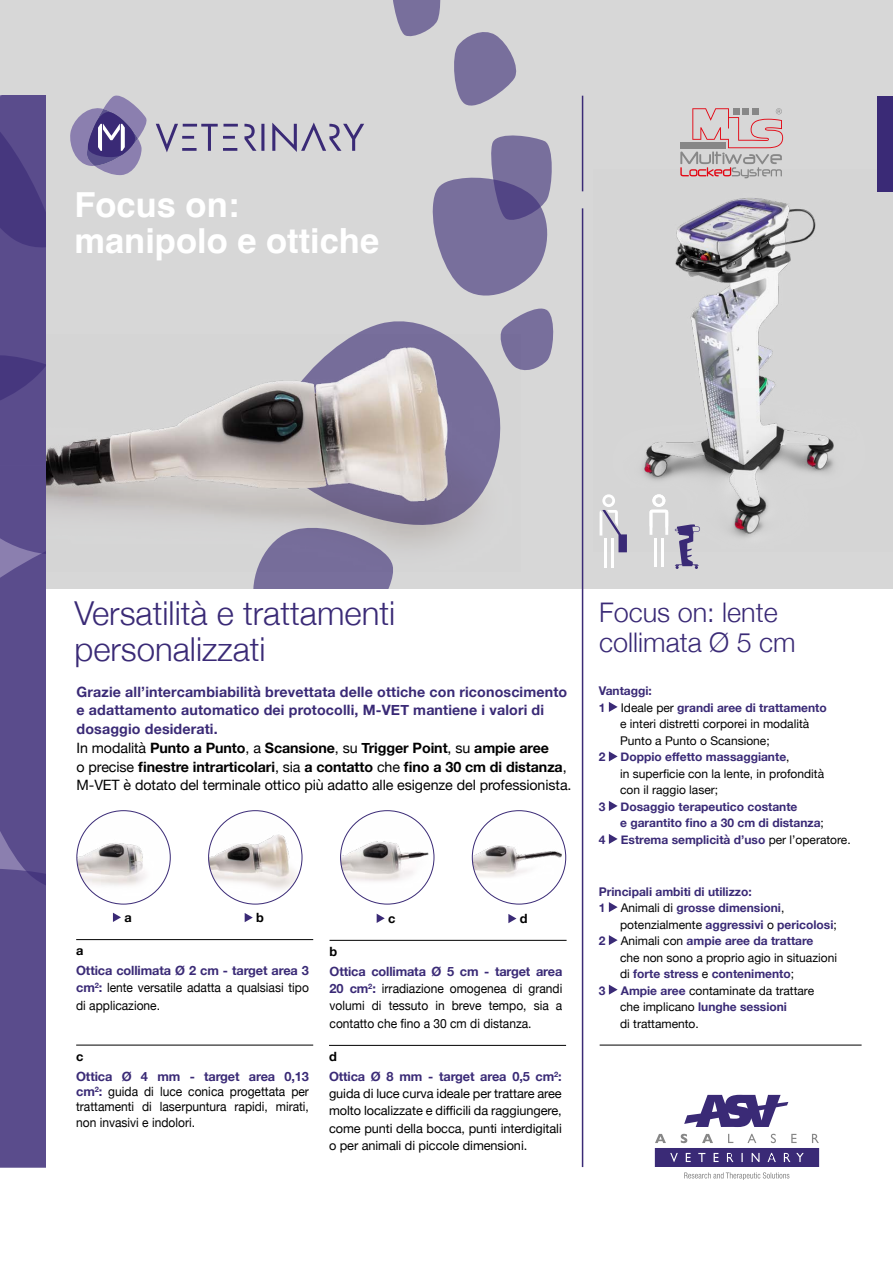
<style>
.page{position:relative;width:893px;height:1263px;background:#fff}
.page>*{position:absolute;margin:0;border:0;box-sizing:border-box;transform-origin:0 0}
.t1{font:700 34.5px/36px "Helvetica";color:#fff}
.t2{font:300 33px/36px "Helvetica Neue";color:#3a2a76}
.t3{font:300 27px/30px "Helvetica Neue";color:#3a2a76}
.t4{font:700 14.25px/18.8px "Helvetica Neue";letter-spacing:.01em;color:#3a2a76}
.t5{font:12.75px/17.2px "Helvetica Neue";color:#000;text-align:justify;scale:.94 1}
.t6{font:12.75px/17.2px "Helvetica Neue";color:#000;text-align:justify}
.t7{font:700 12.75px/20px "Helvetica Neue";letter-spacing:-.01em;color:#3a2a76}
.t8{font:700 12.75px "Helvetica Neue";color:#000}
.t9{font:12px/16.5px "Helvetica Neue";color:#000}
.t10{font:700 12px/16.5px "Helvetica Neue";color:#3a2a76}
.s1{font-weight:400;color:#000}
.s2{color:#000}
.s3{font-weight:700;color:#3a2a76}
</style>
<div class="page">
<div style="left:0;top:0;width:893px;height:588px;background:#d7d7d7"></div>
<div style="left:253px;top:571px;width:140px;height:17px;background:#786f9c"></div>
<img style="left:599px;top:170px;width:279px;height:367px">
<svg style="left:393px;top:0;width:48px;height:37px"></svg>
<svg style="left:432px;top:135px;width:122px;height:236px"></svg>
<svg style="left:356px;top:310px;width:152px;height:24px"></svg>
<svg style="left:454px;top:32px;width:63px;height:74px"></svg>
<img style="left:45px;top:334px;width:475px;height:237px">
<div style="left:878px;top:96px;width:15px;height:96px;background:#3a2a76"></div>
<svg style="left:680px;top:108px;width:103px;height:70px"></svg>
<svg style="left:0;top:96px;width:45px;height:1071px;background:#594b8b"></svg>
<hr style="left:654px;top:538px;width:3px;height:28px;background:#fff">
<hr style="left:661px;top:538px;width:3px;height:28px;background:#fff">
<svg style="left:649px;top:494px;width:19px;height:41px"></svg>
<svg style="left:675px;top:524px;width:25px;height:45px"></svg>
<hr style="left:604px;top:539px;width:2px;height:29px;background:#fff">
<svg style="left:600px;top:494px;width:27px;height:58px"></svg>
<hr style="left:611px;top:539px;width:3px;height:29px;background:#fff">
<svg style="left:684px;top:1095px;width:104px;height:32px"></svg>
<svg style="left:655px;top:1134px;width:164px;height:46px"></svg>
<hr style="left:582px;top:208px;width:1px;height:959px;background:#3a2a76">
<hr style="left:582px;top:96px;width:1px;height:95px;background:#3a2a76">
<svg style="left:609px;top:702px;width:9px;height:10px"></svg>
<svg style="left:609px;top:751px;width:9px;height:10px"></svg>
<svg style="left:609px;top:801px;width:9px;height:10px"></svg>
<svg style="left:609px;top:834px;width:9px;height:10px"></svg>
<svg style="left:609px;top:902px;width:9px;height:10px"></svg>
<svg style="left:609px;top:935px;width:9px;height:10px"></svg>
<svg style="left:609px;top:984px;width:9px;height:11px"></svg>
<hr style="left:76px;top:939px;width:237px;height:1px;background:#000">
<hr style="left:330px;top:940px;width:237px;height:1px;background:#000">
<hr style="left:76px;top:1045px;width:237px;height:1px;background:#000">
<hr style="left:329px;top:1045px;width:237px;height:1px;background:#000">
<img style="left:77px;top:811px;width:93px;height:93px;border-radius:47px">
<svg style="left:113px;top:913px;width:8px;height:9px"></svg>
<svg style="left:245px;top:913px;width:8px;height:9px"></svg>
<img style="left:209px;top:811px;width:93px;height:93px;border-radius:47px">
<svg style="left:508px;top:914px;width:8px;height:9px"></svg>
<img style="left:472px;top:811px;width:94px;height:93px;border-radius:47px">
<svg style="left:377px;top:914px;width:8px;height:9px"></svg>
<img style="left:341px;top:811px;width:93px;height:93px;border-radius:47px">
<hr style="left:600px;top:1045px;width:262px;height:1px;background:#000">
<svg style="left:70px;top:95px;width:77px;height:81px"></svg>
<svg style="left:156px;top:122px;width:208px;height:30px"></svg>
<h1 class="t1" style="left:74px;top:191px;width:306px">Focus on: manipolo e ottiche</h1>
<h2 class="t2" style="left:74px;top:593px;width:322px">Versatilità e trattamenti personalizzati</h2>
<p class="t4" style="left:77px;top:682px;width:497px">Grazie all’intercambiabilità brevettata delle ottiche con riconoscimento e adattamento automatico dei protocolli, M-VET mantiene i valori di dosaggio desiderati.<br><span class="s1">In modalità</span> <span class="s2">Punto a Punto</span><span class="s1">, a</span> <span class="s2">Scansione</span><span class="s1">, su</span> <span class="s2">Trigger Point</span><span class="s1">, su</span> <span class="s2">ampie aree<br></span><span class="s1">o precise</span> <span class="s2">finestre intrarticolari</span><span class="s1">, sia</span> <span class="s2">a contatto</span> <span class="s1">che</span> <span class="s2">fino a 30 cm di distanza</span><span class="s1">, M-VET è dotato del terminale ottico più adatto alle esigenze del professionista.</span></p>
<p class="t8" style="left:124px;top:907px;width:9px">a</p>
<p class="t8" style="left:256px;top:908px;width:9px">b</p>
<p class="t8" style="left:388px;top:908px;width:9px">c</p>
<p class="t8" style="left:520px;top:909px;width:9px">d</p>
<p class="t8" style="left:76px;top:941px;width:9px">a</p>
<p class="t5" style="left:76px;top:963px;width:249px"><span class="s3">Ottica collimata Ø 2 cm - target area 3 cm</span><sup>2</sup><span class="s3">:</span> lente versatile adatta a qualsiasi tipo di applicazione.</p>
<p class="t8" style="left:76px;top:1046px;width:9px">c</p>
<p class="t5" style="left:76px;top:1069px;width:249px;line-height:15.3px"><span class="s3">Ottica Ø 4 mm - target area 0,13 cm</span><sup>2</sup><span class="s3">:</span> guida di luce conica progettata per trattamenti di laserpuntura rapidi, mirati, non invasivi e indolori.</p>
<p class="t8" style="left:330px;top:941px;width:9px">b</p>
<p class="t5" style="left:330px;top:963px;width:249px"><span class="s3">Ottica collimata Ø 5 cm - target area 20 cm</span><sup>2</sup><span class="s3">:</span> irradiazione omogenea di grandi volumi di tessuto in breve tempo, sia a contatto che fino a 30 cm di distanza.</p>
<p class="t7" style="left:329px;top:1047px;width:234px"><span class="s2">d<br></span>Ottica Ø 8 mm - target area 0,5 cm<sup>2</sup>:</p>
<p class="t6" style="left:329px;top:1086px;width:234px">guida di luce curva ideale per trattare aree molto localizzate e difficili da raggiungere, come punti della bocca, punti interdigitali o per animali di piccole dimensioni.</p>
<h3 class="t3" style="left:599px;top:595px;width:198px">Focus on: lente collimata Ø 5 cm</h3>
<p class="t10" style="left:599px;top:683px;width:55px">Vantaggi:<br>1</p>
<p class="t9" style="left:620px;top:700px;width:208px">Ideale per <span class="s3">grandi aree di trattamento </span>e interi distretti corporei in modalità<br>Punto a Punto o Scansione;</p>
<p class="t10" style="left:599px;top:749px;width:8px">2</p>
<p class="t9" style="left:620px;top:750px;width:206px"><span class="s3">Doppio effetto massaggiante</span>,<br>in superficie con la lente, in profondità con il raggio laser;</p>
<p class="t10" style="left:599px;top:799px;width:8px">3</p>
<p class="t10" style="left:620px;top:799px;width:205px">Dosaggio terapeutico costante<br>e garantito fino a 30 cm di distanza<span class="s1">;</span></p>
<p class="t10" style="left:599px;top:832px;width:8px">4</p>
<p class="t10" style="left:621px;top:832px;width:231px">Estrema semplicità d’uso <span class="s1">per l’operatore.</span></p>
<p class="t10" style="left:599px;top:883px;width:154px">Principali ambiti di utilizzo:<br>1</p>
<p class="t10" style="left:620px;top:900px;width:218px"><span class="s1">Animali di</span> grosse dimensioni<span class="s1">, potenzialmente</span> aggressivi <span class="s1">o</span> pericolosi<span class="s1">;</span></p>
<p class="t10" style="left:599px;top:933px;width:8px">2</p>
<p class="t9" style="left:620px;top:933px;width:218px">Animali con <span class="s3">ampie aree da trattare<br></span>che non sono a proprio agio in situazioni di <span class="s3">forte stress</span> e <span class="s3">contenimento</span>;</p>
<p class="t10" style="left:599px;top:982px;width:8px">3</p>
<p class="t9" style="left:620px;top:983px;width:196px"><span class="s3">Ampie aree</span> contaminate da trattare che implicano <span class="s3">lunghe sessioni<br></span>di trattamento.</p>
</div>
